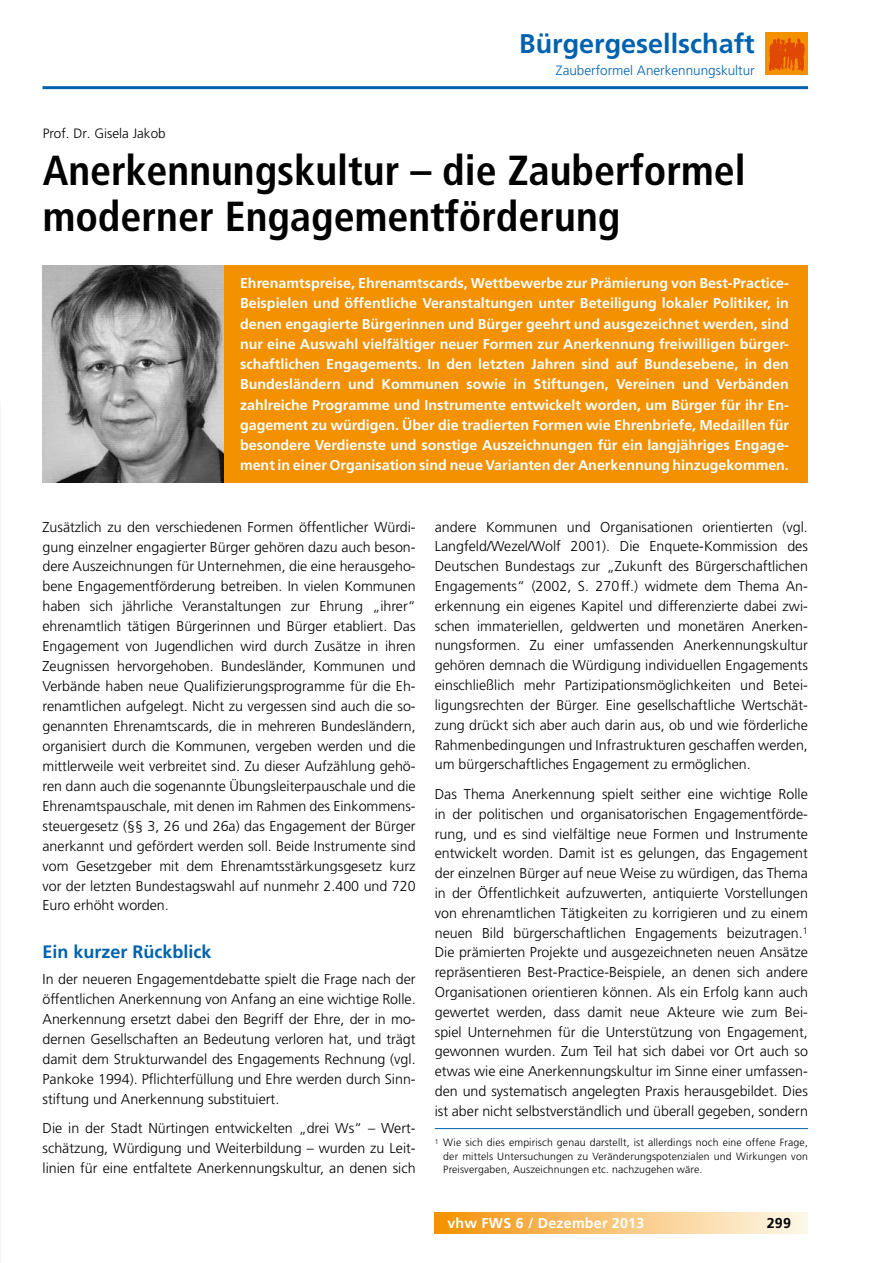
<style>
.page{position:relative;width:893px;height:1263px;background:#fff}
.page>*{position:absolute;margin:0;border:0;box-sizing:border-box;transform-origin:0 0}
.t1{font:700 condensed 42px/46.5px "Frutiger LT";color:#000}
.t2{font:700 27px "Frutiger LT";color:#0062ae}
.t3{font:700 18px "Frutiger LT";color:#0062ae}
.t4{font:300 14.25px/19.8px "Frutiger LT";color:#000;text-align:justify}
.t5{font:700 14.25px/20.2px "Frutiger LT";color:#fff;text-align:justify}
.t6{font:700 14.25px "Frutiger LT";color:#000}
.t7{font:300 13.5px "Frutiger LT";color:#0062ae}
.t8{font:300 13.5px "Frutiger CE";color:#000}
.t9{font:300 10.5px/13.5px "Frutiger LT";letter-spacing:.015em;color:#000;text-align:justify}
</style>
<div class="page">
<div style="left:435px;top:1212px;width:373px;height:21px;background:linear-gradient(to right,#f59308,#fefaef)"></div>
<hr style="left:43px;top:86px;width:765px;height:3px;background:#0062ae">
<div style="left:766px;top:32px;width:42px;height:43px;background:#f39100"></div>
<svg style="left:769px;top:38px;width:36px;height:33px"></svg>
<hr style="left:435px;top:1128px;width:373px;height:1px;background:#0062ae">
<div style="left:43px;top:265px;width:765px;height:217px;background:#f39100"></div>
<img style="left:43px;top:265px;width:180px;height:217px">
<h2 class="t2" style="left:519px;top:28px;width:237px">Bürgergesellschaft</h2>
<p class="t7" style="left:556px;top:62px;width:200px">Zauberformel Anerkennungskultur</p>
<p class="t8" style="left:43px;top:126px;width:125px">Prof. Dr. Gisela Jakob</p>
<h1 class="t1" style="left:43px;top:147px;width:705px">Anerkennungskultur – die Zauberformel moderner Engagementförderung</h1>
<p class="t5" style="left:240px;top:273px;width:550px">Ehrenamtspreise, Ehrenamtscards, Wettbewerbe zur Prämierung von Best-Practice-Beispielen und öffentliche Veranstaltungen unter Beteiligung lokaler Politiker, in denen engagierte Bürgerinnen und Bürger geehrt und ausgezeichnet werden, sind nur eine Auswahl vielfältiger neuer Formen zur Anerkennung freiwilligen bürger&shy;schaftlichen Engagements. In den letzten Jahren sind auf Bundesebene, in den Bundesländern und Kommunen sowie in Stiftungen, Vereinen und Verbänden zahlreiche Programme und Instrumente entwickelt worden, um Bürger für ihr En&shy;gagement zu würdigen. Über die tradierten Formen wie Ehrenbriefe, Medaillen für besondere Verdienste und sonstige Auszeichnungen für ein langjähriges Engage&shy;ment in einer Organisation sind neue Varianten der Anerkennung hinzugekommen.</p>
<p class="t4" style="left:43px;top:517px;width:375px">Zusätzlich zu den verschiedenen Formen öffentlicher Würdi&shy;gung einzelner engagierter Bürger gehören dazu auch beson&shy;dere Auszeichnungen für Unternehmen, die eine herausgeho&shy;bene Engagementförderung betreiben. In vielen Kommunen haben sich jährliche Veranstaltungen zur Ehrung „ihrer“ ehrenamtlich tätigen Bürgerinnen und Bürger etabliert. Das Engagement von Jugendlichen wird durch Zusätze in ihren Zeugnissen hervorgehoben. Bundesländer, Kommunen und Verbände haben neue Qualifizierungsprogramme für die Eh&shy;renamtlichen aufgelegt. Nicht zu vergessen sind auch die so&shy;genannten Ehrenamtscards, die in mehreren Bundesländern, organisiert durch die Kommunen, vergeben werden und die mittlerweile weit verbreitet sind. Zu dieser Aufzählung gehö&shy;ren dann auch die sogenannte Übungsleiterpauschale und die Ehrenamtspauschale, mit denen im Rahmen des Einkommens&shy;steuergesetz (§§ 3, 26 und 26a) das Engagement der Bürger anerkannt und gefördert werden soll. Beide Instrumente sind vom Gesetzgeber mit dem Ehrenamtsstärkungsgesetz kurz vor der letzten Bundestagswahl auf nunmehr 2.400 und 720<br>Euro erhöht worden.</p>
<p class="t3" style="left:43px;top:941px;width:171px">Ein kurzer Rückblick</p>
<p class="t4" style="left:43px;top:969px;width:375px">In der neueren Engagementdebatte spielt die Frage nach der öffentlichen Anerkennung von Anfang an eine wichtige Rolle.<br>Anerkennung ersetzt dabei den Begriff der Ehre, der in mo&shy;dernen Gesellschaften an Bedeutung verloren hat, und trägt damit dem Strukturwandel des Engagements Rechnung (vgl.<br>Pankoke 1994). Pflichterfüllung und Ehre werden durch Sinn&shy;stiftung und Anerkennung substituiert.</p>
<p class="t4" style="left:43px;top:1119px;width:375px">Die in der Stadt Nürtingen entwickelten „drei Ws“ – Wert&shy;schätzung, Würdigung und Weiterbildung – wurden zu Leit&shy;linien für eine entfaltete Anerkennungskultur, an denen sich</p>
<p class="t4" style="left:435px;top:517px;width:375px">andere Kommunen und Organisationen orientierten (vgl.<br>Langfeld/Wezel/Wolf 2001). Die Enquete-Kommission des Deutschen Bundestags zur „Zukunft des Bürgerschaftlichen Engagements“ (2002, S. 270ff.) widmete dem Thema An&shy;erkennung ein eigenes Kapitel und differenzierte dabei zwi&shy;schen immateriellen, geldwerten und monetären Anerken&shy;nungsformen. Zu einer umfassenden Anerkennungskultur gehören demnach die Würdigung individuellen Engagements einschließlich mehr Partizipationsmöglichkeiten und Betei&shy;ligungsrechten der Bürger. Eine gesellschaftliche Wertschät&shy;zung drückt sich aber auch darin aus, ob und wie förderliche Rahmenbedingungen und Infrastrukturen geschaffen werden, um bürgerschaftliches Engagement zu ermöglichen.</p>
<p class="t4" style="left:435px;top:784px;width:375px">Das Thema Anerkennung spielt seither eine wichtige Rolle in der politischen und organisatorischen Engagementförde&shy;rung, und es sind vielfältige neue Formen und Instrumente entwickelt worden. Damit ist es gelungen, das Engagement der einzelnen Bürger auf neue Weise zu würdigen, das Thema in der Öffentlichkeit aufzuwerten, antiquierte Vorstellungen von ehrenamtlichen Tätigkeiten zu korrigieren und zu einem neuen Bild bürgerschaftlichen Engagements beizutragen.<sup>1<br></sup>Die prämierten Projekte und ausgezeichneten neuen Ansätze repräsentieren Best-Practice-Beispiele, an denen sich andere Organisationen orientieren können. Als ein Erfolg kann auch gewertet werden, dass damit neue Akteure wie zum Bei&shy;spiel Unternehmen für die Unterstützung von Engagement, gewonnen wurden. Zum Teil hat sich dabei vor Ort auch so etwas wie eine Anerkennungskultur im Sinne einer umfassen&shy;den und systematisch angelegten Praxis herausgebildet. Dies ist aber nicht selbstverständlich und überall gegeben, sondern</p>
<p class="t9" style="left:443px;top:1136px;width:366px;text-indent:-9px"><sup>1</sup> Wie sich dies empirisch genau darstellt, ist allerdings noch eine offene Frage, der mittels Untersuchungen zu Veränderungspotenzialen und Wirkungen von Preisvergaben, Auszeichnungen etc. nachzugehen wäre.</p>
<p class="t5" style="left:447px;top:1213px;width:198px">vhw FWS 6 / Dezember 2013</p>
<p class="t6" style="left:767px;top:1214px;width:26px">299</p>
</div>
